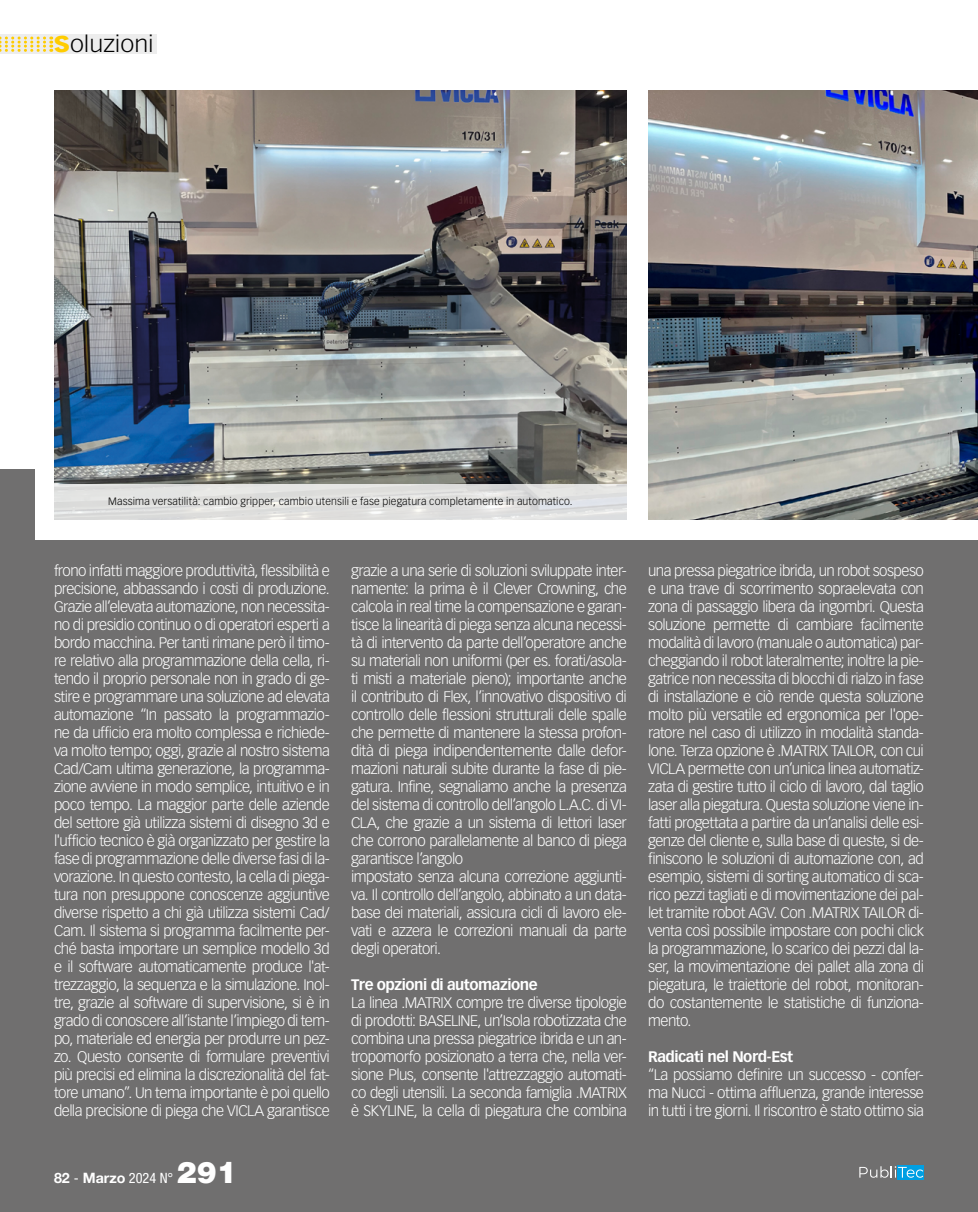
<style>
.page{position:relative;width:978px;height:1212px;background:#fff}
.page>*{position:absolute;margin:0;border:0;box-sizing:border-box;transform-origin:0 0}
.t1{font:300 22.5px "Vectora LT Pro";color:#000;scale:1.11 1}
.t2{font:300 15px/18px "Vectora LT Pro";letter-spacing:-.035em;color:#fff;text-align:justify}
.t3{font:700 15px "Vectora LT Pro";letter-spacing:-.03em;color:#fff}
.t4{font:700 14.25px "Helvetica Neue";color:#fff}
.t5{font:300 10.5px "Vectora LT Pro";letter-spacing:.015em;color:#000}
.s1{font-weight:900;color:#fc0}
.s2{font-weight:400;font-stretch:condensed}
.s3{font-weight:900;font-size:30px}
</style>
<div class="page">
<div style="left:0;top:470px;width:978px;height:742px;background:#706f6f"></div>
<div style="left:0;top:35px;width:156px;height:19px;background:#ededed"></div>
<svg style="left:51px;top:37px;width:1px;height:15px"></svg>
<svg style="left:0;top:37px;width:45px;height:15px"></svg>
<div style="left:35px;top:77px;width:943px;height:463px;background:#fff"></div>
<img style="left:54px;top:90px;width:573px;height:394px">
<img style="left:648px;top:90px;width:330px;height:430px">
<svg style="left:54px;top:484px;width:573px;height:36px;background:#e0e0df"></svg>
<div style="left:897px;top:1165px;width:27px;height:14px;background:#009fe3"></div>
<svg style="left:859px;top:1166px;width:64px;height:12px"></svg>
<h1 class="t1" style="left:54px;top:30px;width:92px"><span class="s1">S</span>oluzioni</h1>
<p class="t5" style="left:108px;top:494px;width:466px">Massima versatilità: cambio gripper, cambio utensili e fase piegatura completamente in automatico.</p>
<p class="t2" style="left:54px;top:562px;width:277px">frono infatti maggiore produttività, flessibilità e precisione, abbassando i costi di produzione.<br>Grazie all’elevata automazione, non necessita&shy;no di presidio continuo o di operatori esperti a bordo macchina. Per tanti rimane però il timo&shy;re relativo alla programmazione della cella, ri&shy;tendo il proprio personale non in grado di ge&shy;stire e programmare una soluzione ad elevata automazione “In passato la programmazio&shy;ne da ufficio era molto complessa e richiede&shy;va molto tempo; oggi, grazie al nostro sistema Cad/Cam ultima generazione, la programma&shy;zione avviene in modo semplice, intuitivo e in poco tempo. La maggior parte delle aziende del settore già utilizza sistemi di disegno 3d e l'ufficio tecnico è già organizzato per gestire la fase di programmazione delle diverse fasi di la&shy;vorazione. In questo contesto, la cella di piega&shy;tura non presuppone conoscenze aggiuntive diverse rispetto a chi già utilizza sistemi Cad/ Cam. Il sistema si programma facilmente per&shy;ché basta importare un semplice modello 3d e il software automaticamente produce l'at&shy;trezzaggio, la sequenza e la simulazione. Inol&shy;tre, grazie al software di supervisione, si è in grado di conoscere all’istante l’impiego di tem&shy;po, materiale ed energia per produrre un pez&shy;zo. Questo consente di formulare preventivi più precisi ed elimina la discrezionalità del fat&shy;tore umano”. Un tema importante è poi quello della precisione di piega che VICLA garantisce</p>
<p class="t2" style="left:351px;top:562px;width:277px;text-align:left">grazie a una serie di soluzioni sviluppate inter&shy;namente: la prima è il Clever Crowning, che calcola in real time la compensazione e garan&shy;tisce la linearità di piega senza alcuna necessi&shy;tà di intervento da parte dell’operatore anche su materiali non uniformi (per es. forati/asola&shy;ti misti a materiale pieno); importante anche il contributo di Flex, l’innovativo dispositivo di controllo delle flessioni strutturali delle spalle che permette di mantenere la stessa profon&shy;dità di piega indipendentemente dalle defor&shy;mazioni naturali subite durante la fase di pie&shy;gatura. Infine, segnaliamo anche la presenza del sistema di controllo dell’angolo L.A.C. di VI-CLA, che grazie a un sistema di lettori laser che corrono parallelamente al banco di piega garantisce l’angolo<br>impostato senza alcuna correzione aggiunti&shy;va. Il controllo dell’angolo, abbinato a un data&shy;base dei materiali, assicura cicli di lavoro ele&shy;vati e azzera le correzioni manuali da parte degli operatori.</p>
<p class="t3" style="left:351px;top:975px;width:188px">Tre opzioni di automazione</p>
<p class="t2" style="left:351px;top:994px;width:277px">La linea .MATRIX compre tre diverse tipologie di prodotti: BASELINE, un’Isola robotizzata che combina una pressa piegatrice ibrida e un an&shy;tropomorfo posizionato a terra che, nella ver&shy;sione Plus, consente l'attrezzaggio automati&shy;co degli utensili. La seconda famiglia .MATRIX è SKYLINE, la cella di piegatura che combina</p>
<p class="t4" style="left:54px;top:1167px;width:184px">82 <span class="s2">-</span> Marzo <span class="s2">2024 N°</span> <span class="s3">291</span></p>
<p class="t2" style="left:648px;top:562px;width:277px">una pressa piegatrice ibrida, un robot sospeso e una trave di scorrimento sopraelevata con zona di passaggio libera da ingombri. Questa soluzione permette di cambiare facilmente modalità di lavoro (manuale o automatica) par&shy;cheggiando il robot lateralmente; inoltre la pie&shy;gatrice non necessita di blocchi di rialzo in fase di installazione e ciò rende questa soluzione molto più versatile ed ergonomica per l'ope&shy;ratore nel caso di utilizzo in modalità standa&shy;lone. Terza opzione è .MATRIX TAILOR, con cui VICLA permette con un’unica linea automatiz&shy;zata di gestire tutto il ciclo di lavoro, dal taglio laser alla piegatura. Questa soluzione viene in&shy;fatti progettata a partire da un’analisi delle esi&shy;genze del cliente e, sulla base di queste, si de&shy;finiscono le soluzioni di automazione con, ad esempio, sistemi di sorting automatico di sca&shy;rico pezzi tagliati e di movimentazione dei pal&shy;let tramite robot AGV. Con .MATRIX TAILOR di&shy;venta così possibile impostare con pochi click la programmazione, lo scarico dei pezzi dal la&shy;ser, la movimentazione dei pallet alla zona di piegatura, le traiettorie del robot, monitoran&shy;do costantemente le statistiche di funziona&shy;mento.</p>
<p class="t3" style="left:648px;top:1047px;width:147px">Radicati nel Nord-Est</p>
<p class="t2" style="left:648px;top:1066px;width:277px">“La possiamo definire un successo - confer&shy;ma Nucci - ottima affluenza, grande interesse in tutti i tre giorni. Il riscontro è stato ottimo sia</p>
</div>
